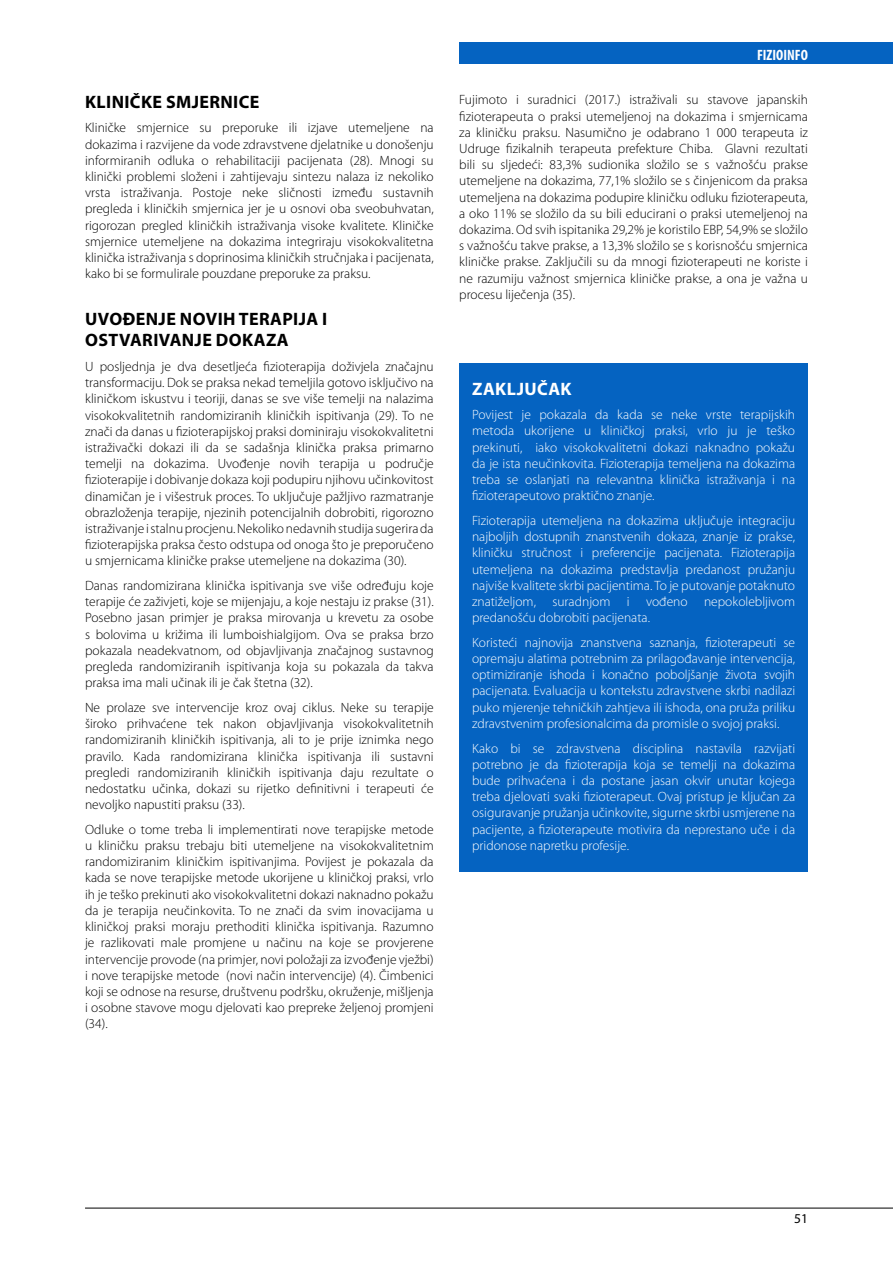
<style>
.page{position:relative;width:893px;height:1263px;background:#fff}
.page>*{position:absolute;margin:0;border:0;box-sizing:border-box;transform-origin:0 0}
.t1{font:700 18px/21.6px "Myriad Pro";letter-spacing:.02em;color:#000}
.t2{font:700 18px "Myriad Pro";letter-spacing:.02em;color:#fff}
.t3{font:700 condensed 15px "Myriad Pro";color:#fff}
.t4{font:300 13.5px/16.2px "Myriad Pro";color:#000;text-align:justify}
.t5{font:300 13.5px/16.2px "Myriad Pro";color:#fff;text-align:justify}
.t6{font:13.5px "Myriad Pro";color:#000}
</style>
<div class="page">
<div style="left:459px;top:43px;width:434px;height:21px;background:#0563c1"></div>
<hr style="left:85px;top:1208px;width:808px;height:1px;background:#000">
<div style="left:459px;top:363px;width:349px;height:509px;background:#0563c1"></div>
<h1 class="t1" style="left:85px;top:90px;width:176px">KLINIČKE SMJERNICE</h1>
<p class="t4" style="left:85px;top:120px;width:350px">Kliničke smjernice su preporuke ili izjave utemeljene na dokazima i razvijene da vode zdravstvene djelatnike u donošenju informiranih odluka o rehabilitaciji pacijenata (28). Mnogi su klinički problemi složeni i zahtijevaju sintezu nalaza iz nekoliko vrsta istraživanja. Postoje neke sličnosti između sustavnih pregleda i kliničkih smjernica jer je u osnovi oba sveobuhvatan, rigorozan pregled kliničkih istraživanja visoke kvalitete. Kliničke smjernice utemeljene na dokazima integriraju visokokvalitetna klinička istraživanja s doprinosima kliničkih stručnjaka i pacijenata, kako bi se formulirale pouzdane preporuke za praksu.</p>
<h1 class="t1" style="left:85px;top:307px;width:244px">UVOĐENJE NOVIH TERAPIJA I<br>OSTVARIVANJE DOKAZA</h1>
<p class="t4" style="left:85px;top:358px;width:350px">U posljednja je dva desetljeća fizioterapija doživjela značajnu transformaciju. Dok se praksa nekad temeljila gotovo isključivo na kliničkom iskustvu i teoriji, danas se sve više temelji na nalazima visokokvalitetnih randomiziranih kliničkih ispitivanja (29). To ne znači da danas u fizioterapijskoj praksi dominiraju visokokvalitetni istraživački dokazi ili da se sadašnja klinička praksa primarno temelji na dokazima. Uvođenje novih terapija u područje fizioterapije i dobivanje dokaza koji podupiru njihovu učinkovitost dinamičan je i višestruk proces. To uključuje pažljivo razmatranje obrazloženja terapije, njezinih potencijalnih dobrobiti, rigorozno istraživanje i stalnu procjenu. Nekoliko nedavnih studija sugerira da fizioterapijska praksa često odstupa od onoga što je preporučeno u smjernicama kliničke prakse utemeljene na dokazima (30).</p>
<p class="t4" style="left:85px;top:577px;width:350px">Danas randomizirana klinička ispitivanja sve više određuju koje terapije će zaživjeti, koje se mijenjaju, a koje nestaju iz prakse (31).<br>Posebno jasan primjer je praksa mirovanja u krevetu za osobe s bolovima u križima ili lumboishialgijom. Ova se praksa brzo pokazala neadekvatnom, od objavljivanja značajnog sustavnog pregleda randomiziranih ispitivanja koja su pokazala da takva praksa ima mali učinak ili je čak štetna (32).</p>
<p class="t4" style="left:85px;top:699px;width:350px">Ne prolaze sve intervencije kroz ovaj ciklus. Neke su terapije široko prihvaćene tek nakon objavljivanja visokokvalitetnih randomiziranih kliničkih ispitivanja, ali to je prije iznimka nego pravilo. Kada randomizirana klinička ispitivanja ili sustavni pregledi randomiziranih kliničkih ispitivanja daju rezultate o nedostatku učinka, dokazi su rijetko definitivni i terapeuti će nevoljko napustiti praksu (33).</p>
<p class="t4" style="left:85px;top:821px;width:350px">Odluke o tome treba li implementirati nove terapijske metode u kliničku praksu trebaju biti utemeljene na visokokvalitetnim randomiziranim kliničkim ispitivanjima. Povijest je pokazala da kada se nove terapijske metode ukorijene u kliničkoj praksi, vrlo ih je teško prekinuti ako visokokvalitetni dokazi naknadno pokažu da je terapija neučinkovita. To ne znači da svim inovacijama u kliničkoj praksi moraju prethoditi klinička ispitivanja. Razumno je razlikovati male promjene u načinu na koje se provjerene intervencije provode (na primjer, novi položaji za izvođenje vježbi) i nove terapijske metode (novi način intervencije) (4). Čimbenici koji se odnose na resurse, društvenu podršku, okruženje, mišljenja i osobne stavove mogu djelovati kao prepreke željenoj promjeni (34).</p>
<p class="t3" style="left:757px;top:45px;width:52px">FIZIOINFO</p>
<p class="t4" style="left:459px;top:92px;width:350px">Fujimoto i suradnici (2017.) istraživali su stavove japanskih fizioterapeuta o praksi utemeljenoj na dokazima i smjernicama za kliničku praksu. Nasumično je odabrano 1 000 terapeuta iz Udruge fizikalnih terapeuta prefekture Chiba. Glavni rezultati bili su sljedeći: 83,3% sudionika složilo se s važnošću prakse utemeljene na dokazima, 77,1% složilo se s činjenicom da praksa utemeljena na dokazima podupire kliničku odluku fizioterapeuta, a oko 11% se složilo da su bili educirani o praksi utemeljenoj na dokazima. Od svih ispitanika 29,2% je koristilo EBP, 54,9% se složilo s važnošću takve prakse, a 13,3% složilo se s korisnošću smjernica kliničke prakse. Zaključili su da mnogi fizioterapeuti ne koriste i ne razumiju važnost smjernica kliničke prakse, a ona je važna u procesu liječenja (35).</p>
<h1 class="t2" style="left:472px;top:377px;width:101px">ZAKLJUČAK</h1>
<p class="t5" style="left:472px;top:406px;width:325px">Povijest je pokazala da kada se neke vrste terapijskih metoda ukorijene u kliničkoj praksi, vrlo ju je teško prekinuti, iako visokokvalitetni dokazi naknadno pokažu da je ista neučinkovita. Fizioterapija temeljena na dokazima treba se oslanjati na relevantna klinička istraživanja i na fizioterapeutovo praktično znanje.</p>
<p class="t5" style="left:472px;top:512px;width:325px">Fizioterapija utemeljena na dokazima uključuje integraciju najboljih dostupnih znanstvenih dokaza, znanje iz prakse, kliničku stručnost i preferencije pacijenata. Fizioterapija utemeljena na dokazima predstavlja predanost pružanju najviše kvalitete skrbi pacijentima. To je putovanje potaknuto znatiželjom, suradnjom i vođeno nepokolebljivom predanošću dobrobiti pacijenata.</p>
<p class="t5" style="left:472px;top:634px;width:325px">Koristeći najnovija znanstvena saznanja, fizioterapeuti se opremaju alatima potrebnim za prilagođavanje intervencija, optimiziranje ishoda i konačno poboljšanje života svojih pacijenata. Evaluacija u kontekstu zdravstvene skrbi nadilazi puko mjerenje tehničkih zahtjeva ili ishoda, ona pruža priliku zdravstvenim profesionalcima da promisle o svojoj praksi.</p>
<p class="t5" style="left:472px;top:740px;width:325px">Kako bi se zdravstvena disciplina nastavila razvijati potrebno je da fizioterapija koja se temelji na dokazima bude prihvaćena i da postane jasan okvir unutar kojega treba djelovati svaki fizioterapeut. Ovaj pristup je ključan za osiguravanje pružanja učinkovite, sigurne skrbi usmjerene na pacijente, a fizioterapeute motivira da neprestano uče i da pridonose napretku profesije.</p>
<p class="t6" style="left:794px;top:1210px;width:15px">51</p>
</div>
